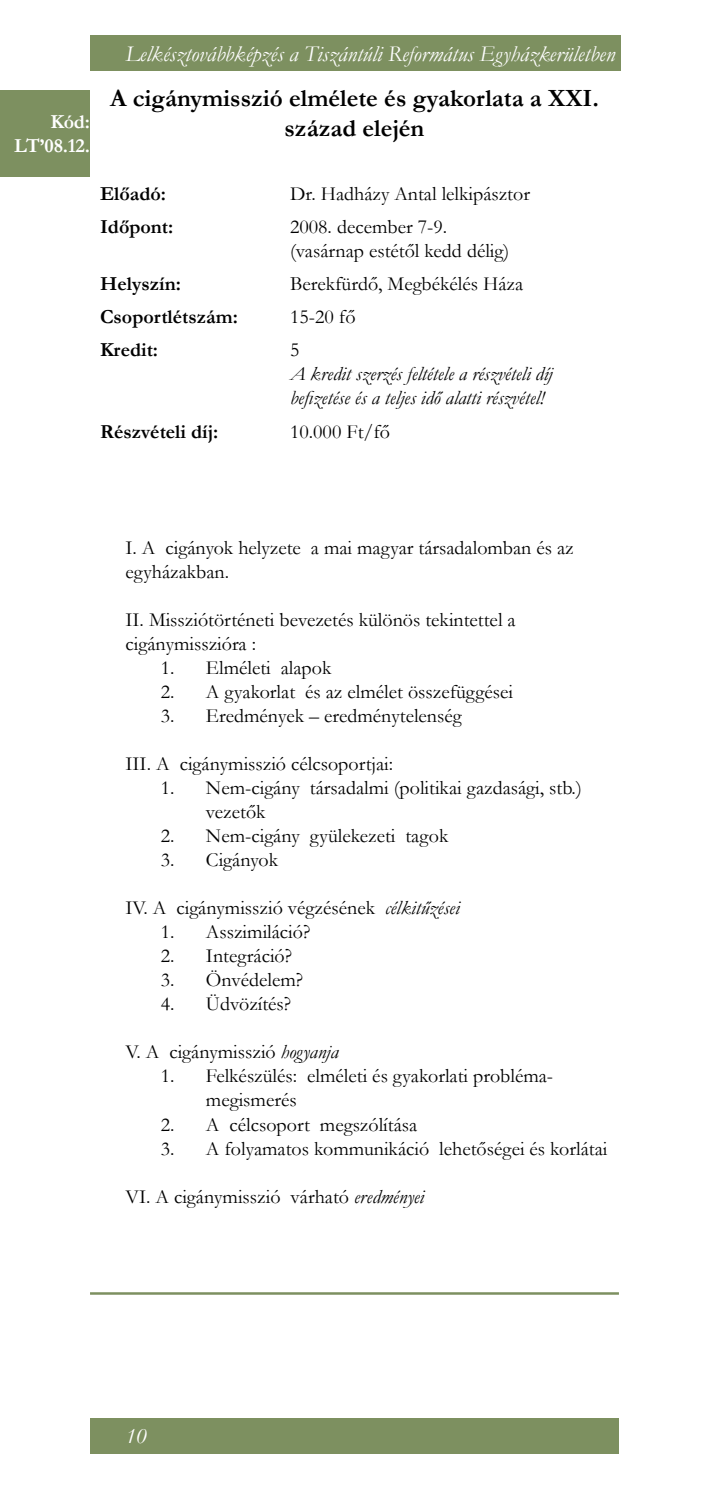
<style>
.page{position:relative;width:709px;height:1489px;background:#fff}
.page>*{position:absolute;margin:0;border:0;box-sizing:border-box;transform-origin:0 0}
.t1{font:700 25px/30px "Garamond";color:#000;text-align:center}
.t2{font:italic 22.5px "Garamond";color:#fff}
.t3{font:20px/24px "Garamond";color:#000}
.t4{font:italic 20px/24px "Garamond";color:#000}
.t5{font:700 20px "Garamond";color:#000}
.t6{font:700 20px/24px "Garamond";letter-spacing:-.01em;color:#fff;text-align:right}
.s1{font-style:italic}
</style>
<div class="page">
<hr style="left:90px;top:1292px;width:529px;height:2px;background:#7d9060">
<div style="left:90px;top:1417px;width:529px;height:36px;background:#7d9060"></div>
<div style="left:90px;top:35px;width:530px;height:36px;background:#7d9060"></div>
<div style="left:0;top:90px;width:90px;height:87px;background:#7d9060"></div>
<p class="t6" style="left:14px;top:110px;width:77px">Kód:<br>LT’08.12.</p>
<p class="t2" style="left:125px;top:38px;width:491px">Lelkésztovábbképzés a Tiszántúli Református Egyházkerületben</p>
<p class="t1" style="left:110px;top:84px;width:490px">A cigánymisszió elmélete és gyakorlata a XXI. század elején</p>
<p class="t5" style="left:100px;top:180px;width:68px">Előadó:</p>
<p class="t3" style="left:290px;top:181px;width:241px">Dr. Hadházy Antal lelkipásztor</p>
<p class="t5" style="left:100px;top:213px;width:75px">Időpont:</p>
<p class="t3" style="left:290px;top:214px;width:221px">2008. december 7-9. (vasárnap estétől kedd délig)</p>
<p class="t5" style="left:100px;top:270px;width:83px">Helyszín:</p>
<p class="t3" style="left:290px;top:271px;width:234px">Berekfürdő, Megbékélés Háza</p>
<p class="t5" style="left:100px;top:303px;width:139px">Csoportlétszám:</p>
<p class="t3" style="left:290px;top:304px;width:67px">15-20 fő</p>
<p class="t5" style="left:100px;top:336px;width:60px">Kredit:</p>
<p class="t3" style="left:290px;top:337px;width:11px">5</p>
<p class="t4" style="left:290px;top:361px;width:264px">A kredit szerzés feltétele a részvételi díj befizetése és a teljes idő alatti részvétel!</p>
<p class="t5" style="left:100px;top:417px;width:120px">Részvételi díj:</p>
<p class="t3" style="left:290px;top:419px;width:102px">10.000 Ft/fő</p>
<p class="t3" style="left:125px;top:535px;width:450px">I. A cigányok helyzete a mai magyar társadalomban és az egyházakban.</p>
<p class="t3" style="left:125px;top:607px;width:392px">II. Missziótörténeti bevezetés különös tekintettel a</p>
<p class="t3" style="left:125px;top:631px;width:132px">cigánymisszióra :</p>
<p class="t3" style="left:206px;top:655px;width:127px">Elméleti alapok</p>
<p class="t3" style="left:206px;top:679px;width:309px">A gyakorlat és az elmélet összefüggései</p>
<p class="t3" style="left:206px;top:703px;width:257px">Eredmények – eredménytelenség</p>
<p class="t3" style="left:206px;top:751px;width:377px;text-indent:-80px">III. A cigánymisszió célcsoportjai:<br>Nem-cigány társadalmi (politikai gazdasági, stb.) vezetők<br>Nem-cigány gyülekezeti tagok<br>Cigányok</p>
<p class="t3" style="left:206px;top:895px;width:255px;text-indent:-80px">IV. A cigánymisszió végzésének <span class="s1">célkitűzései<br></span>Asszimiláció?<br>Integráció?<br>Önvédelem?<br>Üdvözítés?</p>
<p class="t3" style="left:206px;top:1039px;width:403px;text-indent:-80px">V. A cigánymisszió <span class="s1">hogyanja<br></span>Felkészülés: elméleti és gyakorlati probléma&shy;megismerés<br>A célcsoport megszólítása<br>A folyamatos kommunikáció lehetőségei és korlátai</p>
<p class="t3" style="left:125px;top:1183px;width:300px">VI. A cigánymisszió várható <span class="s1">eredményei</span></p>
<p class="t3" style="left:161px;top:655px;width:15px;text-align:justify">1.<br>2.<br>3.</p>
<p class="t3" style="left:161px;top:775px;width:15px">1.</p>
<p class="t3" style="left:161px;top:823px;width:15px">2.<br>3.</p>
<p class="t3" style="left:161px;top:919px;width:15px;text-align:justify">1.<br>2.<br>3.<br>4.</p>
<p class="t3" style="left:161px;top:1063px;width:15px">1.</p>
<p class="t3" style="left:161px;top:1111px;width:15px">2.<br>3.</p>
<p class="t2" style="left:125px;top:1420px;width:23px">10</p>
</div>
